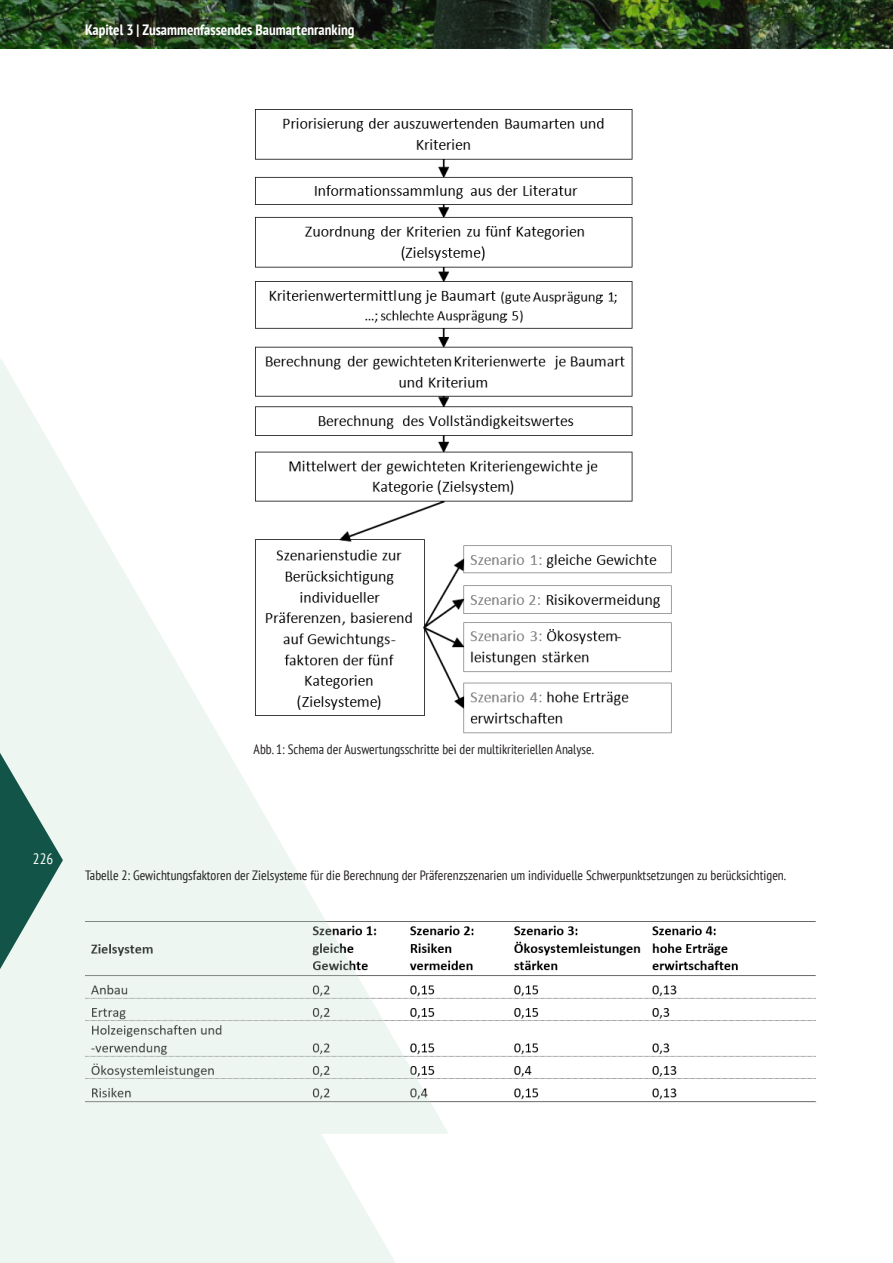
<style>
.page{position:relative;width:893px;height:1263px;background:#fff}
.page>*{position:absolute;margin:0;border:0;box-sizing:border-box;transform-origin:0 0}
.t1{font:700 condensed 15px "PT Sans";color:#fff}
.t2{font:condensed 15px "PT Sans";color:#fff}
.t3{font:condensed 13.5px "PT Sans";color:#231f20}
</style>
<div class="page">
<img style="left:612px;top:921px;width:205px;height:182px">
<svg style="left:0;top:921px;width:612px;height:342px"></svg>
<svg style="left:0;top:359px;width:449px;height:775px;fill:#eef6f1"></svg>
<img style="left:252px;top:109px;width:420px;height:627px">
<img style="left:0;top:0;width:893px;height:48px">
<svg style="left:0;top:617px;width:63px;height:490px;background:#b8cec7"></svg>
<p class="t1" style="left:85px;top:20px;width:271px">Kapitel 3 | Zusammenfassendes Baumartenranking</p>
<p class="t3" style="left:254px;top:741px;width:342px">Abb. 1: Schema der Auswertungsschritte bei der multikriteriellen Analyse.</p>
<p class="t2" style="left:33px;top:849px;width:22px">226</p>
<p class="t3" style="left:85px;top:867px;width:703px">Tabelle 2: Gewichtungsfaktoren der Zielsysteme für die Berechnung der Präferenzszenarien um individuelle Schwerpunktsetzungen zu berücksichtigen.</p>
</div>
